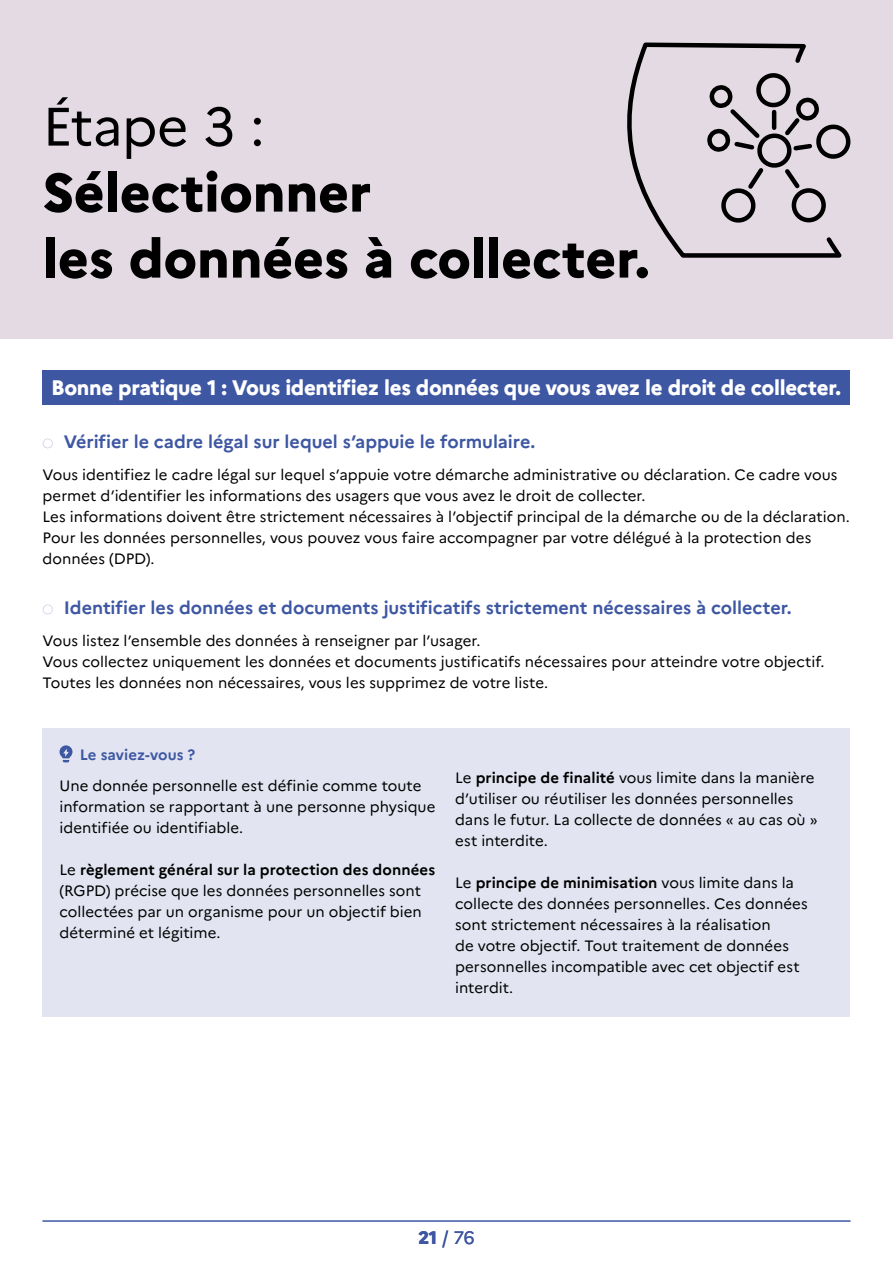
<style>
.page{position:relative;width:893px;height:1263px;background:#fff}
.page>*{position:absolute;margin:0;border:0;box-sizing:border-box;transform-origin:0 0}
.t1{font:800 54px/66px "Marianne";letter-spacing:-.005em;color:#000}
.t2{font:54px "Marianne";letter-spacing:-.015em;color:#000}
.t3{font:800 21px "Marianne";letter-spacing:-.015em;color:#fff}
.t4{font:700 18px "Marianne";letter-spacing:-.005em;color:#3e57a3}
.t5{font:18px "Marianne";color:#3e57a3}
.t6{font:15px/21px "Marianne";color:#000}
.t7{font:700 15px "Marianne";color:#3e57a3}
.s1{font-weight:700}
.s2{font-weight:800}
</style>
<div class="page">
<div style="left:0;top:0;width:893px;height:339px;background:#e4dae3"></div>
<hr style="left:43px;top:1221px;width:807px;height:1px;background:#3e57a3">
<div style="left:43px;top:370px;width:807px;height:34px;background:#3e57a3"></div>
<div style="left:43px;top:728px;width:807px;height:289px;background:#e2e5f1"></div>
<svg style="left:60px;top:745px;width:12px;height:17px"></svg>
<svg style="left:627px;top:42px;width:215px;height:216px"></svg>
<svg style="left:707px;top:74px;width:144px;height:151px"></svg>
<h1 class="t2" style="left:43px;top:85px;width:224px">Étape 3 :</h1>
<h1 class="t1" style="left:43px;top:155px;width:608px">Sélectionner<br>les données à collecter.</h1>
<h2 class="t3" style="left:51px;top:372px;width:791px">Bonne pratique 1 : Vous identifiez les données que vous avez le droit de collecter.</h2>
<p class="t4" style="left:43px;top:428px;width:494px">◌ Vérifier le cadre légal sur lequel s’appuie le formulaire.</p>
<p class="t6" style="left:43px;top:463px;width:809px">Vous identifiez le cadre légal sur lequel s’appuie votre démarche administrative ou déclaration. Ce cadre vous permet d’identifier les informations des usagers que vous avez le droit de collecter.<br>Les informations doivent être strictement nécessaires à l’objectif principal de la démarche ou de la déclaration.<br>Pour les données personnelles, vous pouvez vous faire accompagner par votre délégué à la protection des données (DPD).</p>
<p class="t4" style="left:43px;top:594px;width:751px">◌ Identifier les données et documents justificatifs strictement nécessaires à collecter.</p>
<p class="t6" style="left:43px;top:629px;width:783px">Vous listez l’ensemble des données à renseigner par l’usager.<br>Vous collectez uniquement les données et documents justificatifs nécessaires pour atteindre votre objectif.<br>Toutes les données non nécessaires, vous les supprimez de votre liste.</p>
<p class="t7" style="left:80px;top:743px;width:117px">Le saviez-vous ?</p>
<p class="t6" style="left:60px;top:774px;width:377px">Une donnée personnelle est définie comme toute information se rapportant à une personne physique identifiée ou identifiable.</p>
<p class="t6" style="left:60px;top:858px;width:377px">Le <span class="s1">règlement général sur la protection des données </span>(RGPD) précise que les données personnelles sont collectées par un organisme pour un objectif bien déterminé et légitime.</p>
<p class="t6" style="left:455px;top:766px;width:364px">Le <span class="s1">principe de finalité</span> vous limite dans la manière d’utiliser ou réutiliser les données personnelles dans le futur. La collecte de données « au cas où » est interdite.</p>
<p class="t6" style="left:455px;top:871px;width:354px">Le <span class="s1">principe de minimisation</span> vous limite dans la collecte des données personnelles. Ces données sont strictement nécessaires à la réalisation<br>de votre objectif. Tout traitement de données personnelles incompatible avec cet objectif est interdit.</p>
<p class="t5" style="left:418px;top:1223px;width:57px"><span class="s2">21</span> / 76</p>
</div>
